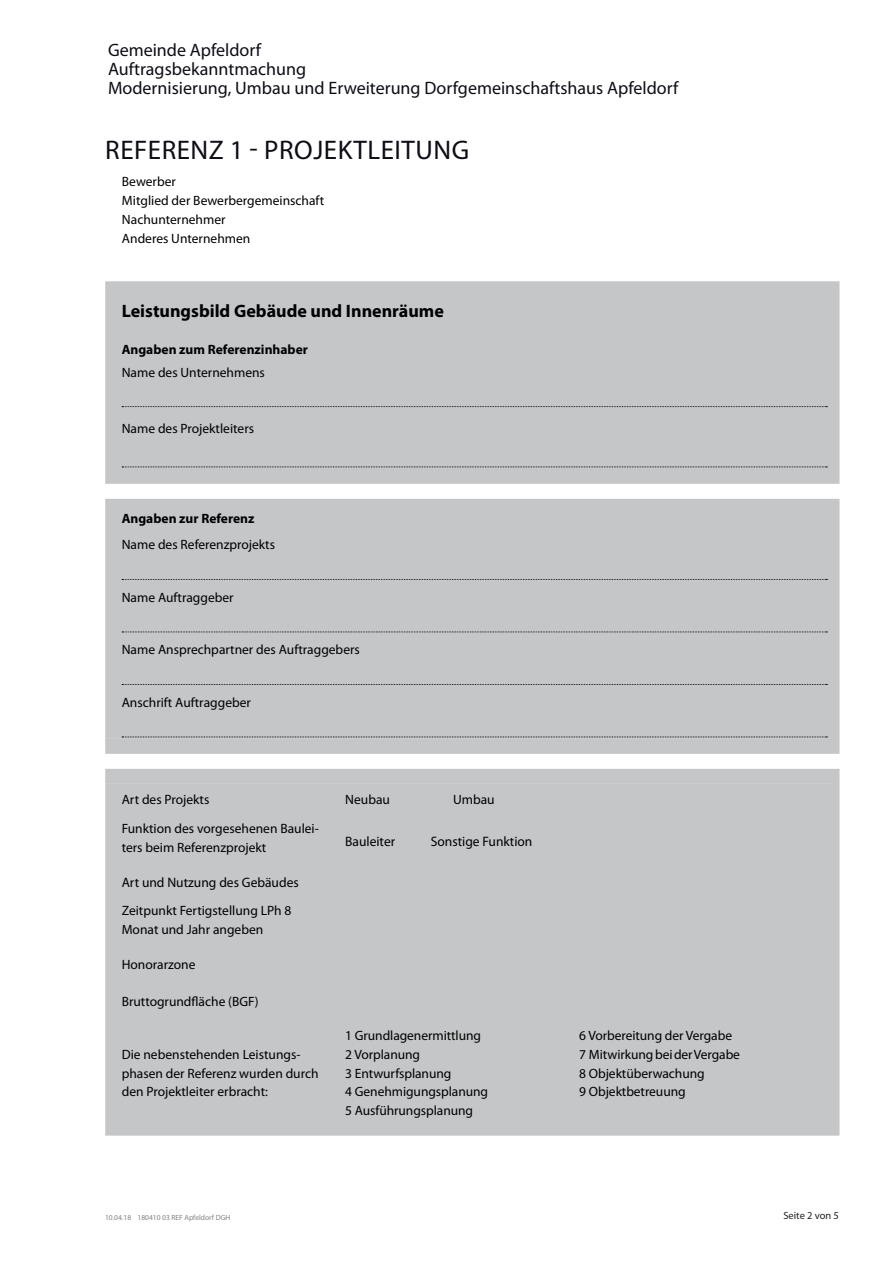
<style>
.page{position:relative;width:893px;height:1263px;background:#fff}
.page>*{position:absolute;margin:0;border:0;box-sizing:border-box;transform-origin:0 0}
.t1{font:27px "Myriad Pro";letter-spacing:.02em;color:#0d0d17}
.t2{font:18px/18.8px "Myriad Pro";color:#0d0d17}
.t3{font:700 18px "Myriad Pro";color:#000}
.t4{font:13.65px "Myriad Pro";color:#000}
.t5{font:13.5px/18.8px "Myriad Pro";color:#000}
.t6{font:700 13.5px "Myriad Pro";color:#000}
.t7{font:10.5px "Myriad Pro";color:#212028}
.t8{font:7.5px "Myriad Pro";color:#808285}
</style>
<div class="page">
<div style="left:105px;top:281px;width:734px;height:855px;background:#c4c6c8"></div>
<svg style="left:122px;top:406px;width:705px;height:1px"></svg>
<svg style="left:122px;top:466px;width:705px;height:1px"></svg>
<svg style="left:122px;top:579px;width:705px;height:1px"></svg>
<svg style="left:122px;top:631px;width:705px;height:1px"></svg>
<svg style="left:122px;top:684px;width:705px;height:1px"></svg>
<svg style="left:105px;top:736px;width:727px;height:48px"></svg>
<h2 class="t2" style="left:108px;top:41px;width:572px">Gemeinde Apfeldorf<br>Auftragsbekanntmachung<br>Modernisierung, Umbau und Erweiterung Dorfgemeinschaftshaus Apfeldorf</h2>
<h1 class="t1" style="left:105px;top:134px;width:365px">REFERENZ 1 - PROJEKTLEITUNG</h1>
<p class="t5" style="left:122px;top:172px;width:204px">Bewerber<br>Mitglied der Bewerbergemeinschaft<br>Nachunternehmer<br>Anderes Unternehmen</p>
<h2 class="t3" style="left:122px;top:299px;width:324px">Leistungsbild Gebäude und Innenräume</h2>
<p class="t6" style="left:122px;top:341px;width:188px">Angaben zum Referenzinhaber</p>
<p class="t5" style="left:122px;top:363px;width:145px">Name des Unternehmens</p>
<p class="t5" style="left:122px;top:419px;width:134px">Name des Projektleiters</p>
<p class="t6" style="left:122px;top:510px;width:134px">Angaben zur Referenz</p>
<p class="t5" style="left:122px;top:535px;width:155px">Name des Referenzprojekts</p>
<p class="t5" style="left:122px;top:588px;width:113px">Name Auftraggeber</p>
<p class="t5" style="left:122px;top:640px;width:240px">Name Ansprechpartner des Auftraggebers</p>
<p class="t5" style="left:122px;top:693px;width:131px">Anschrift Auftraggeber</p>
<p class="t5" style="left:122px;top:790px;width:89px">Art des Projekts</p>
<p class="t5" style="left:345px;top:790px;width:46px">Neubau</p>
<p class="t5" style="left:453px;top:790px;width:43px">Umbau</p>
<p class="t5" style="left:122px;top:819px;width:199px">Funktion des vorgesehenen Baulei&shy;ters beim Referenzprojekt</p>
<p class="t4" style="left:345px;top:833px;width:51px">Bauleiter</p>
<p class="t4" style="left:431px;top:833px;width:103px">Sonstige Funktion</p>
<p class="t4" style="left:122px;top:874px;width:179px">Art und Nutzung des Gebäudes</p>
<p class="t5" style="left:122px;top:901px;width:171px">Zeitpunkt Fertigstellung LPh 8<br>Monat und Jahr angeben</p>
<p class="t5" style="left:122px;top:955px;width:75px">Honorarzone</p>
<p class="t5" style="left:122px;top:992px;width:138px">Bruttogrundfläche (BGF)</p>
<p class="t5" style="left:122px;top:1045px;width:198px">Die nebenstehenden Leistungs&shy;phasen der Referenz wurden durch den Projektleiter erbracht:</p>
<p class="t5" style="left:345px;top:1026px;width:137px">1 Grundlagenermittlung</p>
<p class="t5" style="left:579px;top:1026px;width:154px">6 Vorbereitung der Vergabe</p>
<p class="t5" style="left:345px;top:1045px;width:76px">2 Vorplanung</p>
<p class="t5" style="left:579px;top:1045px;width:162px">7 MitwirkungbeiderVergabe</p>
<p class="t5" style="left:345px;top:1063px;width:108px">3 Entwurfsplanung</p>
<p class="t5" style="left:579px;top:1063px;width:127px">8 Objektüberwachung</p>
<p class="t5" style="left:345px;top:1082px;width:144px">4 Genehmigungsplanung</p>
<p class="t5" style="left:579px;top:1082px;width:108px">9 Objektbetreuung</p>
<p class="t5" style="left:345px;top:1101px;width:129px">5 Ausführungsplanung</p>
<p class="t8" style="left:105px;top:1212px;width:127px">10.04.18 180410 03 REF Apfeldorf DGH</p>
<p class="t7" style="left:783px;top:1209px;width:57px">Seite 2 von 5</p>
</div>
